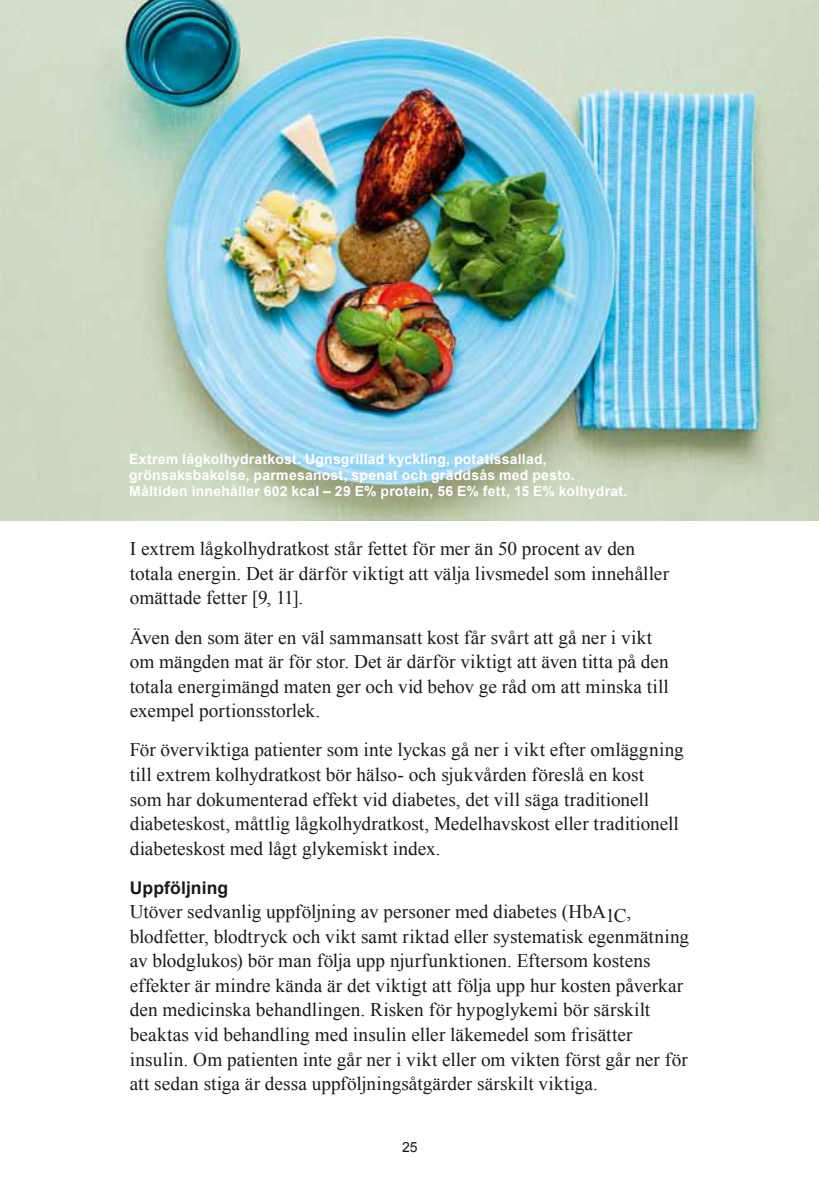
<style>
.page{position:relative;width:819px;height:1201px;background:#fff}
.page>*{position:absolute;margin:0;border:0;box-sizing:border-box;transform-origin:0 0}
.t1{font:19.25px/24.5px "Times New Roman";letter-spacing:.005em;color:#1b1a19}
.t2{font:700 17.5px "Arial";letter-spacing:.005em;color:#1b1a19}
.t3{font:700 14px/15.8px "Arial";letter-spacing:.015em;color:#fff}
.t4{font:14px "Arial";color:#1b1a19}
</style>
<div class="page">
<img style="left:0;top:0;width:819px;height:521px">
<p class="t3" style="left:129px;top:452px;width:500px">Extrem lågkolhydratkost. Ugnsgrillad kyckling, potatissallad, grönsaksbakelse, parmesanost, spenat och gräddsås med pesto.<br>Måltiden innehåller 602 kcal – 29 E% protein, 56 E% fett, 15 E% kolhydrat.</p>
<p class="t1" style="left:130px;top:536px;width:540px">I extrem lågkolhydratkost står fettet för mer än 50 procent av den totala energin. Det är därför viktigt att välja livsmedel som innehåller omättade fetter [9, 11].</p>
<p class="t1" style="left:130px;top:624px;width:540px">Även den som äter en väl sammansatt kost får svårt att gå ner i vikt om mängden mat är för stor. Det är därför viktigt att även titta på den totala energimängd maten ger och vid behov ge råd om att minska till exempel portionsstorlek.</p>
<p class="t1" style="left:130px;top:737px;width:555px">För överviktiga patienter som inte lyckas gå ner i vikt efter omläggning till extrem kolhydratkost bör hälso- och sjukvården föreslå en kost<br>som har dokumenterad effekt vid diabetes, det vill säga traditionell diabeteskost, måttlig lågkolhydratkost, Medelhavskost eller traditionell diabeteskost med lågt glykemiskt index.</p>
<p class="t2" style="left:130px;top:876px;width:100px">Uppföljning</p>
<p class="t1" style="left:130px;top:899px;width:561px">Utöver sedvanlig uppföljning av personer med diabetes (HbA1C, blodfetter, blodtryck och vikt samt riktad eller systematisk egenmätning av blodglukos) bör man följa upp njurfunktionen. Eftersom kostens effekter är mindre kända är det viktigt att följa upp hur kosten påverkar den medicinska behandlingen. Risken för hypoglykemi bör särskilt beaktas vid behandling med insulin eller läkemedel som frisätter insulin. Om patienten inte går ner i vikt eller om vikten först går ner för att sedan stiga är dessa uppföljningsåtgärder särskilt viktiga.</p>
<p class="t4" style="left:402px;top:1137px;width:17px">25</p>
</div>
